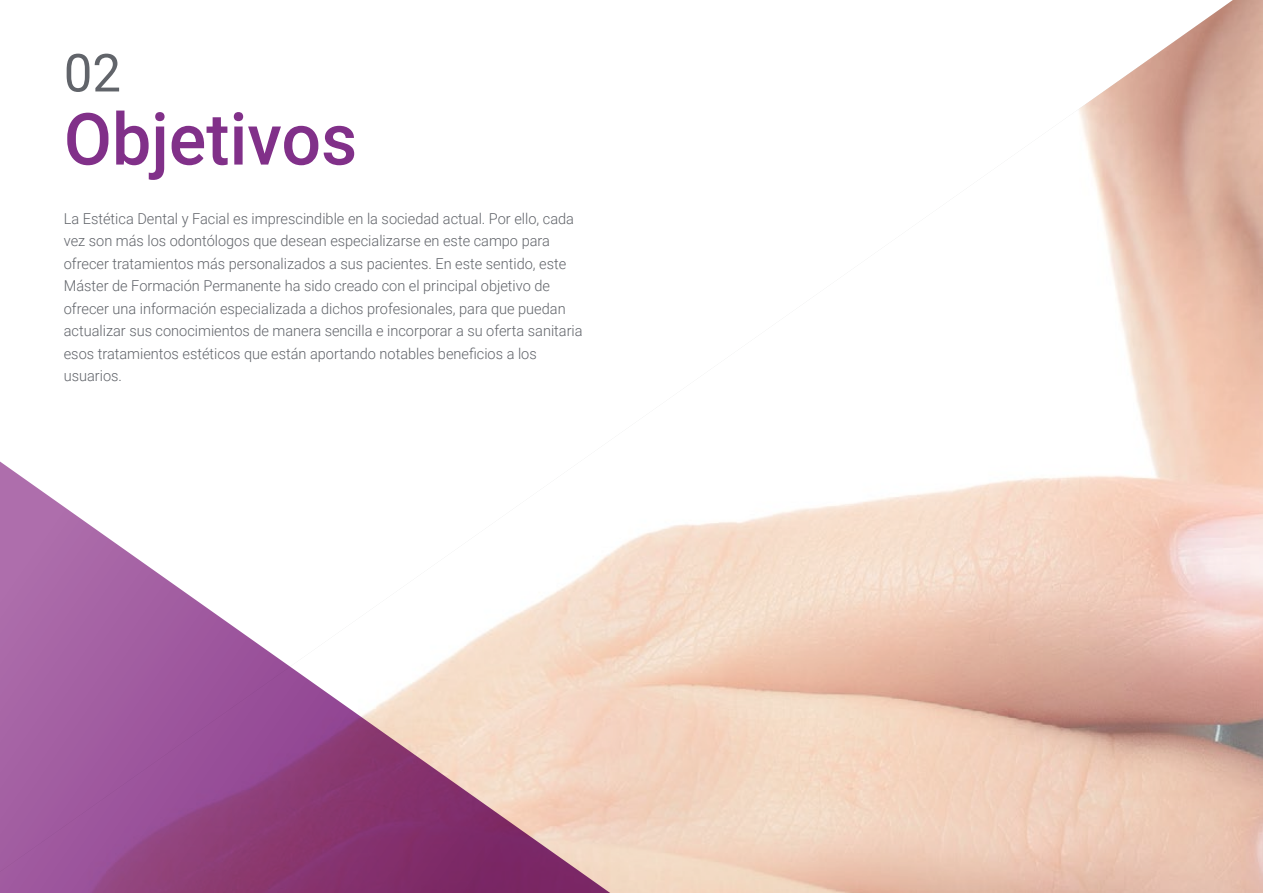
<style>
.page{position:relative;width:1263px;height:893px;background:#fff}
.page>*{position:absolute;margin:0;border:0;box-sizing:border-box;transform-origin:0 0}
.t1{font:500 72px "Roboto";color:#813089}
.t2{font:52.5px "Roboto";color:#61646a}
.t3{font:300 15px/22.5px "Roboto";color:#61646a}
</style>
<div class="page">
<img style="left:640px;top:0;width:623px;height:893px">
<svg style="left:0;top:461px;width:640px;height:432px"></svg>
<h2 class="t2" style="left:64px;top:36px;width:59px">02</h2>
<h1 class="t1" style="left:64px;top:89px;width:295px">Objetivos</h1>
<p class="t3" style="left:64px;top:207px;width:520px">La Estética Dental y Facial es imprescindible en la sociedad actual. Por ello, cada vez son más los odontólogos que desean especializarse en este campo para ofrecer tratamientos más personalizados a sus pacientes. En este sentido, este Máster de Formación Permanente ha sido creado con el principal objetivo de ofrecer una información especializada a dichos profesionales, para que puedan actualizar sus conocimientos de manera sencilla e incorporar a su oferta sanitaria esos tratamientos estéticos que están aportando notables beneficios a los usuarios.</p>
</div>
